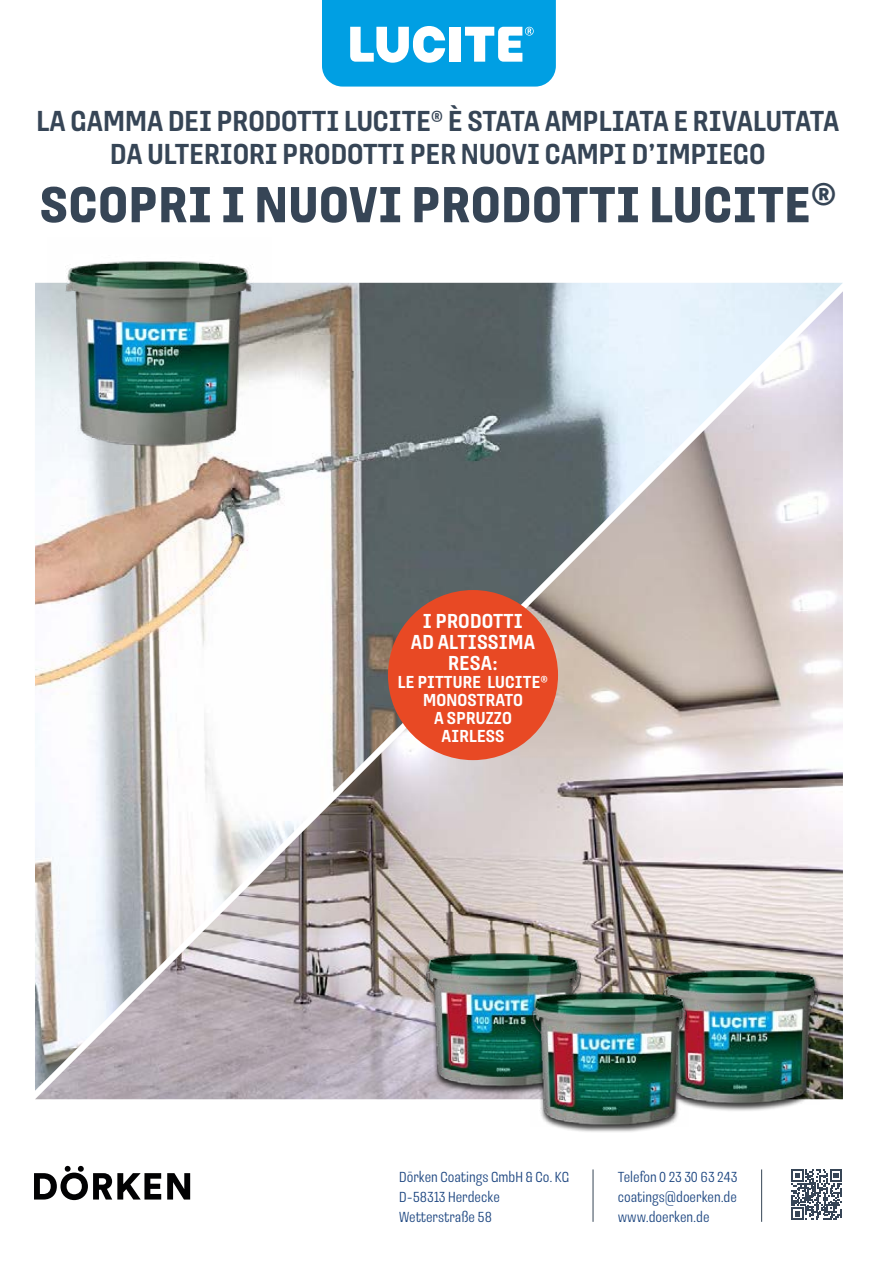
<style>
.page{position:relative;width:876px;height:1263px;background:#fff}
.page>*{position:absolute;margin:0;border:0;box-sizing:border-box;transform-origin:0 0}
.t1{font:700 52.5px "Loos Compressed";letter-spacing:.01em;color:#364556}
.t2{font:500 30px/33px "Loos Compressed";color:#364556;text-align:center}
.t3{font:500 21px/21px "Loos Compressed";letter-spacing:.01em;color:#fff;text-align:center}
.t4{font:500 18px/18px "Loos Compressed";letter-spacing:.01em;color:#fff;text-align:center}
.t5{font:300 15.15px/20.1px "Loos Compressed";color:#1e4781}
</style>
<div class="page">
<svg style="left:322px;top:0;width:234px;height:87px"></svg>
<svg style="left:792px;top:1169px;width:50px;height:51px"></svg>
<svg style="left:34px;top:1166px;width:156px;height:34px"></svg>
<hr style="left:593px;top:1169px;width:1px;height:53px;background:#364556">
<hr style="left:761px;top:1169px;width:1px;height:53px;background:#364556">
<img style="left:35px;top:283px;width:808px;height:808px">
<div style="left:388px;top:590px;width:170px;height:170px;background:#e84924;border-radius:50%"></div>
<div style="left:422px;top:953px;width:163px;height:141px;background:#000;opacity:.75"></div>
<img style="left:424px;top:951px;width:158px;height:137px">
<div style="left:659px;top:970px;width:163px;height:143px;background:#000;opacity:.75"></div>
<img style="left:662px;top:969px;width:157px;height:136px">
<div style="left:528px;top:992px;width:163px;height:141px;background:#000;opacity:.75"></div>
<img style="left:531px;top:990px;width:157px;height:137px">
<img style="left:47px;top:261px;width:224px;height:195px">
<h2 class="t2" style="left:37px;top:103px;width:804px">LA GAMMA DEI PRODOTTI LUCITE® È STATA AMPLIATA E RIVALUTATA<br>DA ULTERIORI PRODOTTI PER NUOVI CAMPI D’IMPIEGO</h2>
<h1 class="t1" style="left:40px;top:167px;width:798px">SCOPRI I NUOVI PRODOTTI LUCITE<sup>®</sup></h1>
<h3 class="t3" style="left:411px;top:609px;width:126px">I PRODOTTI<br>AD ALTISSIMA<br>RESA:</h3>
<p class="t4" style="left:398px;top:672px;width:152px">LE PITTURE LUCITE®<br>MONOSTRATO<br>A SPRUZZO<br>AIRLESS</p>
<p class="t5" style="left:399px;top:1166px;width:171px">Dörken Coatings GmbH &amp; Co. KG<br>D-58313 Herdecke<br>Wetterstraße 58</p>
<p class="t5" style="left:618px;top:1166px;width:121px;text-align:justify">Telefon 0 23 30 63 243 coatings@doerken.de www.doerken.de</p>
</div>
